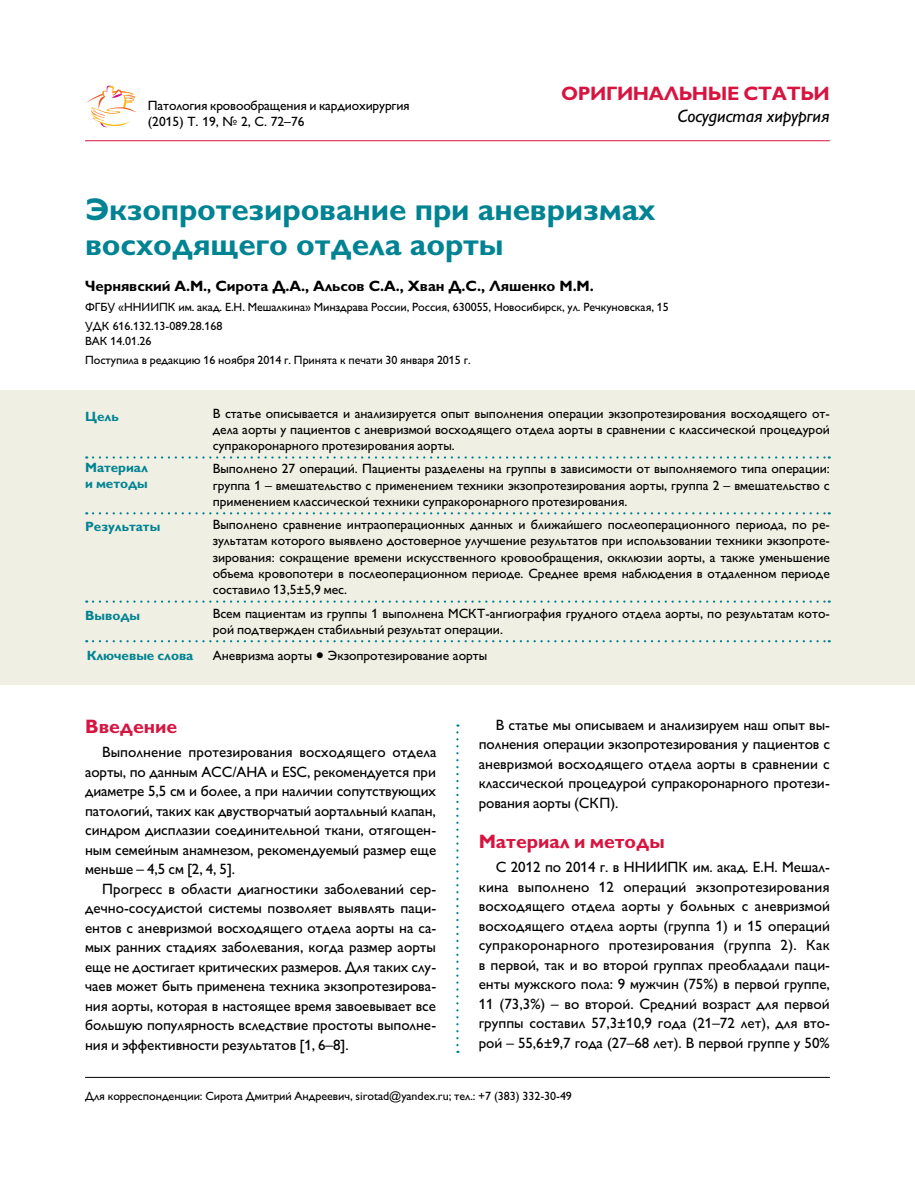
<style>
.page{position:relative;width:915px;height:1191px;background:#fff}
.page>*{position:absolute;margin:0;border:0;box-sizing:border-box;transform-origin:0 0}
.t1{font:700 31.5px/34.5px "Gill Sans C";letter-spacing:-.005em;color:#008393}
.t2{font:700 19.5px "Gill Sans C";letter-spacing:-.005em;color:#d7143f}
.t3{font:italic 18px "Gill Sans C";letter-spacing:-.005em;color:#000}
.t4{font:15px/19.5px "Gill Sans C";letter-spacing:-.005em;color:#000;text-align:justify}
.t5{font:700 15px "Gill Sans C";letter-spacing:-.005em;color:#000}
.t6{font:13.5px/16.2px "Gill Sans C";color:#000;text-align:justify}
.t7{font:700 13.5px/16.2px "Gill Sans C";letter-spacing:-.005em;color:#008393}
.t8{font:12px/19.2px "Gill Sans C";letter-spacing:-.005em;color:#000}
</style>
<div class="page">
<hr style="left:85px;top:140px;width:744px;height:1px;background:#d7143f">
<svg style="left:86px;top:85px;width:50px;height:43px"></svg>
<div style="left:0;top:390px;width:914px;height:294px;background:#f0efe3"></div>
<svg style="left:93px;top:456px;width:736px;height:2px"></svg>
<svg style="left:93px;top:512px;width:736px;height:2px"></svg>
<svg style="left:93px;top:600px;width:736px;height:3px"></svg>
<svg style="left:93px;top:640px;width:736px;height:2px"></svg>
<hr style="left:85px;top:1077px;width:744px;height:1px;background:#000">
<svg style="left:456px;top:732px;width:2px;height:321px"></svg>
<p class="t6" style="left:148px;top:97px;width:263px">Патология кровообращения и кардиохирургия (2015) Т. 19, № 2, С. 72–76</p>
<h2 class="t2" style="left:561px;top:83px;width:88px">Оригинал</h2>
<h2 class="t2" style="left:678px;top:83px;width:136px">ьн ые СТАТЬИ</h2>
<p class="t3" style="left:677px;top:106px;width:154px">Сосудистая хирургия</p>
<h1 class="t1" style="left:85px;top:193px;width:572px">Экзопротезирование при аневризмах восходящего отдела аорты</h1>
<p class="t5" style="left:85px;top:278px;width:510px">Чернявский А.М., Сирота Д.А., Альсов С.А., Хван Д.С., Ляшенко М.М.</p>
<p class="t8" style="left:85px;top:297px;width:585px">ФГБУ «ННИИ ПК им. акад. Е.Н. Мешалкина» Минздрава России, Россия, 630055, Новосибирск, ул. Речкуновская, 15<br>УДК 616.132.13-089.28.168</p>
<p class="t8" style="left:85px;top:331px;width:387px">ВАК 14.01.26<br>Поступила в редакцию 16 ноября 2014 г. Принята к печати 30 января 2015 г.</p>
<p class="t7" style="left:85px;top:409px;width:35px">Цель</p>
<p class="t7" style="left:85px;top:459px;width:64px">Материал и методы</p>
<p class="t7" style="left:85px;top:518px;width:77px">Результаты</p>
<p class="t7" style="left:85px;top:607px;width:56px">Выводы</p>
<p class="t6" style="left:213px;top:405px;width:618px">В статье описывается и анализируется опыт выполнения операции экзопротезирования восходящего от&shy;дела аорты у пациентов с аневризмой восходящего отдела аорты в сравнении с классической процедурой супракоронарного протезирования аорты.</p>
<p class="t6" style="left:213px;top:461px;width:618px">Выполнено 27 операций. Пациенты разделены на группы в зависимости от выполняемого типа операции: группа 1 – вмешательство с применением техники экзопротезирования аорты, группа 2 – вмешательство с применением классической техники супракоронарного протезирования.</p>
<p class="t6" style="left:213px;top:516px;width:618px">Выполнено сравнение интраоперационных данных и ближайшего послеоперационного периода, по ре&shy;зультатам которого выявлено достоверное улучшение результатов при использовании техники экзопроте&shy;зирования: сокращение времени искусственного кровообращения, окклюзии аорты, а также уменьшение объема кровопотери в послеоперационном периоде. Среднее время наблюдения в отдаленном периоде составило 13,5±5,9 мес.</p>
<p class="t6" style="left:213px;top:605px;width:618px">Всем пациентам из группы 1 выполнена МСКТ-ангиография грудного отдела аорты, по результатам кото&shy;рой подтвержден стабильный результат операции.</p>
<p class="t7" style="left:87px;top:647px;width:108px">Ключевые слова</p>
<p class="t6" style="left:213px;top:647px;width:276px">Аневризма аорты • Экзопротезирование аорты</p>
<h2 class="t2" style="left:85px;top:716px;width:94px">Введение</h2>
<p class="t4" style="left:85px;top:742px;width:352px;text-indent:17px">Выполнение протезирования восходящего отдела аорты, по данным ACC/AHA и ESC, рекомендуется при диаметре 5,5 см и более, а при наличии сопутствующих патологий, таких как двустворчатый аортальный клапан, синдром дисплазии соединительной ткани, отягощен&shy;ным семейным анамнезом, рекомендуемый размер еще меньше – 4,5 см [2, 4, 5].</p>
<p class="t4" style="left:85px;top:879px;width:352px;text-indent:17px">Прогресс в области диагностики заболеваний сер&shy;дечно-сосудистой системы позволяет выявлять паци&shy;ентов с аневризмой восходящего отдела аорты на са&shy;мых ранних стадиях заболевания, когда размер аорты еще не достигает критических размеров. Для таких слу&shy;чаев может быть применена техника экзопротезирова&shy;ния аорты, которая в настоящее время завоевывает все большую популярность вследствие простоты выполне&shy;ния и эффективности результатов [1, 6–8].</p>
<p class="t4" style="left:478px;top:715px;width:353px;text-indent:17px">В статье мы описываем и анализируем наш опыт вы&shy;полнения операции экзопротезирования у пациентов с аневризмой восходящего отдела аорты в сравнении с классической процедурой супракоронарного протези&shy;рования аорты (СКП).</p>
<h2 class="t2" style="left:478px;top:831px;width:187px">Материал и методы</h2>
<p class="t4" style="left:478px;top:857px;width:352px;text-indent:17px">С 2012 по 2014 г. в ННИИ ПК им. акад. Е.Н. Мешал&shy;кина выполнено 12 операций экзопротезирования восходящего отдела аорты у больных с аневризмой восходящего отдела аорты (группа 1) и 15 операций супракоронарного протезирования (группа 2). Как в первой, так и во второй группах преобладали паци&shy;енты мужского пола: 9 мужчин (75%) в первой группе, 11 (73,3%) – во второй. Средний возраст для первой группы составил 57,3±10,9 года (21–72 лет), для вто&shy;рой – 55,6±9,7 года (27–68 лет). В первой группе у 50%</p>
<p class="t8" style="left:85px;top:1085px;width:488px">Для корреспонденции: Сирота Дмитрий Андреевич, sirotad@yandex.ru; тел.: +7 (383) 332-30-49</p>
</div>
